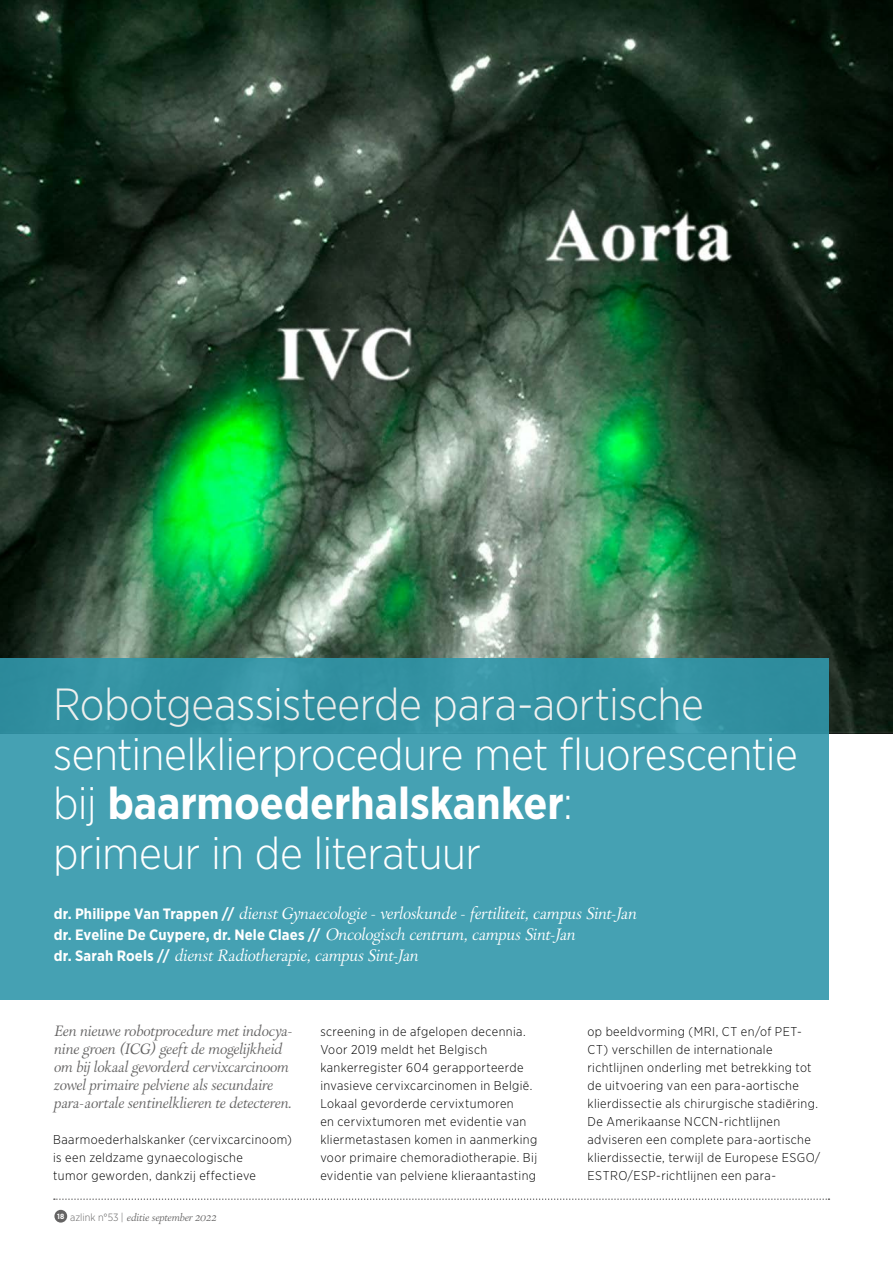
<style>
.page{position:relative;width:893px;height:1263px;background:#fff}
.page>*{position:absolute;margin:0;border:0;box-sizing:border-box;transform-origin:0 0}
.t1{font:300 45px/49.5px "Gotham Narrow";letter-spacing:-.01em;color:#fff}
.t2{font:300 16.5px "Park Lane";color:#fff}
.t3{font:300 15px/18px "Park Lane";color:#646363}
.t4{font:700 15px "Gotham Narrow";letter-spacing:.01em;color:#fff}
.t5{font:300 12.75px/18px "Gotham Narrow";letter-spacing:.03em;color:#000}
.t6{font:300 10.5px "Park Lane";color:#646363}
.s1{font-weight:700}
.s2{font-family:"Gotham Narrow";font-weight:700;font-size:15px}
.s3{font-family:"Park Lane";font-weight:300;font-size:16.5px}
.s4{font-family:"Gotham Narrow";font-weight:700;font-size:7.5px;color:#fff}
.s5{font-family:"Gotham Narrow"}
</style>
<div class="page">
<svg style="left:54px;top:1198px;width:775px;height:2px"></svg>
<div style="left:54px;top:1210px;width:13px;height:12px;background:#646363;border-radius:50%"></div>
<img style="left:0;top:0;width:893px;height:733px">
<div style="left:0;top:659px;width:829px;height:341px;background:linear-gradient(to bottom,#3896a7,#4aa5b8)"></div>
<h1 class="t1" style="left:53px;top:682px;width:746px">Robotgeassisteerde para-aortische sentinelklierprocedure met fluorescentie bij <span class="s1">baarmoederhalskanker</span>:<br>primeur in de literatuur</h1>
<p class="t2" style="left:54px;top:905px;width:583px"><span class="s2">dr. Philippe Van Trappen //</span> dienst Gynaecologie - verloskunde - fertiliteit, campus Sint-Jan</p>
<p class="t4" style="left:54px;top:928px;width:522px">dr. Eveline De Cuypere, dr. Nele Claes // <span class="s3">Oncologisch centrum, campus Sint-Jan</span></p>
<p class="t2" style="left:54px;top:947px;width:365px"><span class="s2">dr. Sarah Roels //</span> dienst Radiotherapie, campus Sint-Jan</p>
<p class="t3" style="left:53px;top:1023px;width:240px">Een nieuwe robotprocedure met indocya&shy;nine groen (ICG) geeft de mogelijkheid om bij lokaal gevorderd cervixcarcinoom zowel primaire pelviene als secundaire para-aortale sentinelklieren te detecteren.</p>
<p class="t5" style="left:53px;top:1131px;width:240px">Baarmoederhalskanker (cervixcarcinoom) is een zeldzame gynaecologische<br>tumor geworden, dankzij effectieve</p>
<p class="t6" style="left:57px;top:1212px;width:160px"><span class="s4">18</span> <span class="s5">azlink n°53 |</span> editie september 2022</p>
<p class="t5" style="left:320px;top:1023px;width:218px">screening in de afgelopen decennia.<br>Voor 2019 meldt het Belgisch kankerregister 604 gerapporteerde invasieve cervixcarcinomen in België.<br>Lokaal gevorderde cervixtumoren<br>en cervixtumoren met evidentie van kliermetastasen komen in aanmerking voor primaire chemoradiotherapie. Bij evidentie van pelviene klieraantasting</p>
<p class="t5" style="left:587px;top:1023px;width:234px">op beeldvorming (MRI, CT en/of PET-CT) verschillen de internationale richtlijnen onderling met betrekking tot de uitvoering van een para-aortische klierdissectie als chirurgische stadiëring.<br>De Amerikaanse NCCN-richtlijnen adviseren een complete para-aortische klierdissectie, terwijl de Europese ESGO/ ESTRO/ESP-richtlijnen een para-</p>
</div>
